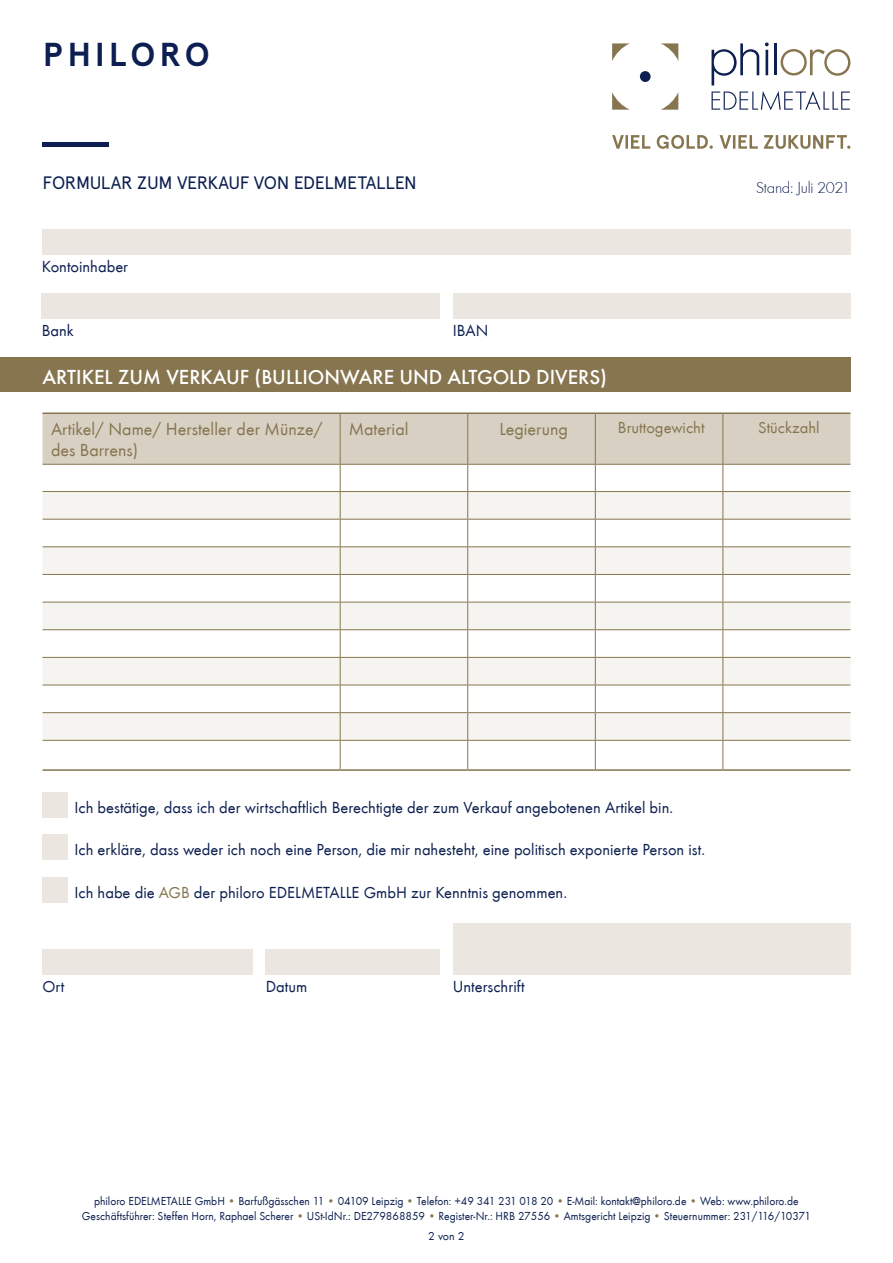
<style>
.page{position:relative;width:893px;height:1263px;background:#fff}
.page>*{position:absolute;margin:0;border:0;box-sizing:border-box;transform-origin:0 0}
.t1{font:700 33.15px "Apercu";letter-spacing:.115em;color:#0c1f50}
.t2{font:500 21px "Futura T";color:#fff}
.t3{font:18px/21.6px "Futura T";color:#86754f}
.t4{font:18px "Apercu";letter-spacing:-.025em;color:#0c1f50}
.t5{font:16.5px "Futura T";color:#0c1f50}
.t6{font:16.5px "Futura T";color:#86754f}
.t7{font:16.5px "Futura T Ligh";letter-spacing:-.02em;color:#0c1f50}
.t8{font:12px/15px "Futura T";color:#0c1f50;text-align:center;scale:.96 1}
.t9{font:12px "Futura T";color:#0c1f50}
.s1{color:#86754f}
</style>
<div class="page">
<hr style="left:43px;top:143px;width:66px;height:4px;background:#0c1f50">
<svg style="left:612px;top:135px;width:238px;height:14px"></svg>
<svg style="left:711px;top:43px;width:139px;height:67px"></svg>
<svg style="left:661px;top:93px;width:17px;height:17px"></svg>
<svg style="left:612px;top:92px;width:18px;height:18px"></svg>
<svg style="left:612px;top:43px;width:18px;height:18px"></svg>
<svg style="left:661px;top:43px;width:17px;height:17px"></svg>
<div style="left:640px;top:71px;width:11px;height:11px;background:#0c1f50;border-radius:50%"></div>
<div style="left:0;top:357px;width:850px;height:34px;background:#86754f"></div>
<hr style="left:43px;top:769px;width:297px;height:2px;background:#86754f">
<hr style="left:340px;top:769px;width:128px;height:2px;background:#86754f">
<hr style="left:468px;top:769px;width:127px;height:2px;background:#86754f">
<hr style="left:595px;top:769px;width:128px;height:2px;background:#86754f">
<hr style="left:723px;top:769px;width:127px;height:2px;background:#86754f">
<hr style="left:43px;top:412px;width:297px;height:2px;background:#86754f">
<hr style="left:340px;top:412px;width:128px;height:2px;background:#86754f">
<hr style="left:468px;top:412px;width:127px;height:2px;background:#86754f">
<hr style="left:595px;top:412px;width:128px;height:2px;background:#86754f">
<hr style="left:723px;top:412px;width:127px;height:2px;background:#86754f">
<svg style="left:43px;top:413px;width:807px;height:356px"></svg>
<div style="left:43px;top:792px;width:25px;height:26px;background:#ebe7e0"></div>
<div style="left:43px;top:835px;width:25px;height:25px;background:#ebe7e0"></div>
<div style="left:43px;top:877px;width:25px;height:26px;background:#ebe7e0"></div>
<div style="left:43px;top:949px;width:210px;height:26px;background:#ebe7e0"></div>
<div style="left:266px;top:949px;width:174px;height:26px;background:#ebe7e0"></div>
<div style="left:453px;top:924px;width:397px;height:51px;background:#ebe7e0"></div>
<div style="left:42px;top:230px;width:808px;height:25px;background:#ebe7e0"></div>
<div style="left:42px;top:293px;width:398px;height:26px;background:#ebe7e0"></div>
<div style="left:453px;top:293px;width:397px;height:26px;background:#ebe7e0"></div>
<h1 class="t1" style="left:43px;top:34px;width:169px">PHILORO</h1>
<p class="t4" style="left:43px;top:172px;width:376px">FORMULAR ZUM VERKAUF VON EDELMETALLEN</p>
<p class="t5" style="left:42px;top:257px;width:88px">Kontoinhaber</p>
<p class="t5" style="left:42px;top:321px;width:34px">Bank</p>
<p class="t5" style="left:453px;top:321px;width:37px">IBAN</p>
<p class="t7" style="left:756px;top:179px;width:96px">Stand: Juli 2021</p>
<p class="t2" style="left:43px;top:365px;width:566px">ARTIKEL ZUM VERKAUF (BULLIONWARE UND ALTGOLD DIVERS)</p>
<p class="t3" style="left:51px;top:418px;width:273px">Artikel/ Name/ Hersteller der Münze/ des Barrens)</p>
<p class="t3" style="left:349px;top:418px;width:61px">Material</p>
<p class="t3" style="left:499px;top:418px;width:70px">Legierung</p>
<p class="t6" style="left:618px;top:418px;width:88px">Bruttogewicht</p>
<p class="t6" style="left:758px;top:418px;width:63px">Stückzahl</p>
<p class="t5" style="left:74px;top:798px;width:600px">Ich bestätige, dass ich der wirtschaftlich Berechtigte der zum Verkauf angebotenen Artikel bin.</p>
<p class="t5" style="left:74px;top:840px;width:632px">Ich erkläre, dass weder ich noch eine Person, die mir nahesteht, eine politisch exponierte Person ist.</p>
<p class="t5" style="left:74px;top:883px;width:494px">Ich habe die <span class="s1">AGB</span> der philoro EDELMETALLE GmbH zur Kenntnis genommen.</p>
<p class="t5" style="left:43px;top:977px;width:23px">Ort</p>
<p class="t5" style="left:266px;top:977px;width:43px">Datum</p>
<p class="t5" style="left:453px;top:977px;width:73px">Unterschrift</p>
<p class="t8" style="left:82px;top:1194px;width:761px">philoro EDELMETALLE GmbH <span class="s1">•</span> Barfußgässchen 11 <span class="s1">•</span> 04109 Leipzig <span class="s1">•</span> Telefon: +49 341 231 018 20 <span class="s1">•</span> E-Mail: kontakt@philoro.de <span class="s1">•</span> Web: www.philoro.de<br>Geschäftsführer: Steffen Horn, Raphael Scherer <span class="s1">•</span> USt-IdNr.: DE279868859 <span class="s1">•</span> Register-Nr.: HRB 27556 <span class="s1">•</span> Amtsgericht Leipzig <span class="s1">•</span> Steuernummer: 231/116/10371</p>
<p class="t9" style="left:428px;top:1229px;width:38px">2 von 2</p>
</div>
